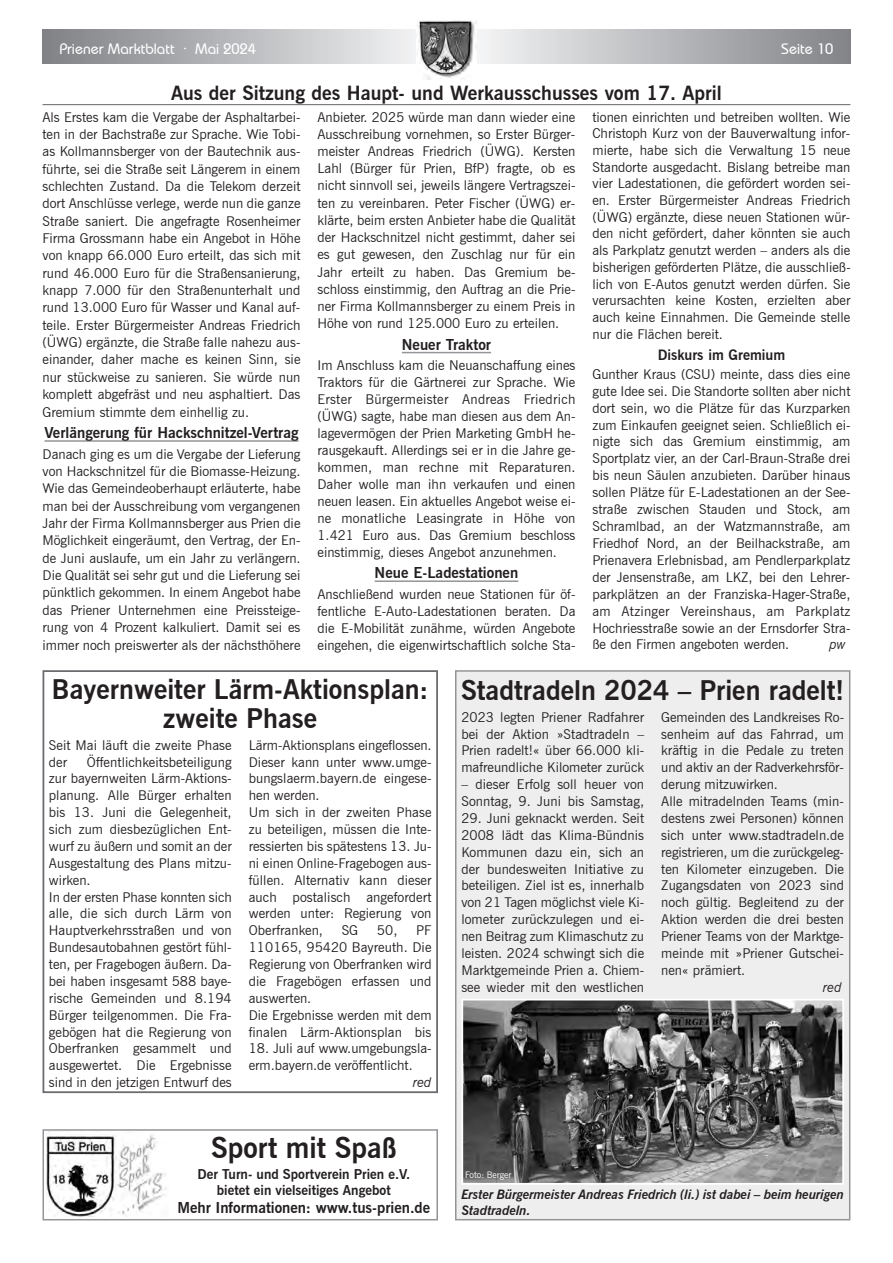
<style>
.page{position:relative;width:893px;height:1263px;background:#fff}
.page>*{position:absolute;margin:0;border:0;box-sizing:border-box;transform-origin:0 0}
.t1{font:700 28.5px "News Gothic BT";color:#231f20}
.t2{font:700 27px/29.4px "News Gothic BT";color:#231f20;text-align:center}
.t3{font:700 19.5px "News Gothic BT";color:#231f20}
.t4{font:700 15px "News Gothic BT";color:#231f20}
.t5{font:500 15px "Bauhaus IT Cby BT";color:#fff}
.t6{font:700 14.25px "News Gothic BT";color:#231f20}
.t7{font:13.5px/16.8px "News Gothic BT";color:#231f20;text-align:justify}
.t8{font:700 13.5px/16.5px "News Gothic BT";color:#231f20;text-align:center}
.t9{font:italic 13.5px "News Gothic BT";color:#231f20}
.t10{font:italic 700 13.2px/15.8px "News Gothic BT";color:#231f20}
.t11{font:9px "News Gothic BT";color:#fff}
</style>
<div class="page">
<svg style="left:43px;top:30px;width:807px;height:34px;background:#b8b9bc"></svg>
<img style="left:417px;top:20px;width:59px;height:60px">
<hr style="left:43px;top:104px;width:807px;height:1px;background:#6c6d70">
<div style="left:43px;top:670px;width:395px;height:423px;border:2px solid #6c6d70"></div>
<div style="left:456px;top:672px;width:393px;height:547px;background:#eeeeef"></div>
<div style="left:455px;top:670px;width:395px;height:550px;border:2px solid #939598"></div>
<img style="left:464px;top:1002px;width:377px;height:180px">
<div style="left:461px;top:999px;width:383px;height:186px;border:2px solid #fff"></div>
<hr style="left:44px;top:440px;width:255px;height:2px;background:#939598">
<hr style="left:402px;top:352px;width:89px;height:1px;background:#939598">
<hr style="left:375px;top:580px;width:143px;height:2px;background:#939598">
<div style="left:43px;top:1129px;width:395px;height:91px;border:2px solid #939598"></div>
<img style="left:47px;top:1131px;width:121px;height:86px">
<p class="t5" style="left:60px;top:39px;width:198px">Priener Marktblatt · Mai 2024</p>
<p class="t5" style="left:781px;top:39px;width:54px">Seite 10</p>
<h3 class="t3" style="left:171px;top:81px;width:552px">Aus der Sitzung des Haupt- und Werkausschusses vom 17. April</h3>
<p class="t7" style="left:43px;top:108px;width:259px;line-height:17.4px">Als Erstes kam die Vergabe der Asphaltarbei&shy;ten in der Bachstraße zur Sprache. Wie Tobi&shy;as Kollmannsberger von der Bautechnik aus&shy;führte, sei die Straße seit Längerem in einem schlechten Zustand. Da die Telekom derzeit dort Anschlüsse verlege, werde nun die ganze Straße saniert. Die angefragte Rosenheimer Firma Grossmann habe ein Angebot in Höhe von knapp 66.000 Euro erteilt, das sich mit rund 46.000 Euro für die Straßensanierung, knapp 7.000 für den Straßenunterhalt und rund 13.000 Euro für Wasser und Kanal auf&shy;teile. Erster Bürgermeister Andreas Friedrich (ÜWG) ergänzte, die Straße falle nahezu aus&shy;einander, daher mache es keinen Sinn, sie nur stückweise zu sanieren. Sie würde nun komplett abgefräst und neu asphaltiert. Das Gremium stimmte dem einhellig zu.</p>
<p class="t4" style="left:44px;top:424px;width:256px">Verlängerung für Hackschnitzel-Vertrag</p>
<p class="t7" style="left:43px;top:445px;width:259px;line-height:17.4px">Danach ging es um die Vergabe der Lieferung von Hackschnitzel für die Biomasse-Heizung.<br>Wie das Gemeindeoberhaupt erläuterte, habe man bei der Ausschreibung vom vergangenen Jahr der Firma Kollmannsberger aus Prien die Möglichkeit eingeräumt, den Vertrag, der En&shy;de Juni auslaufe, um ein Jahr zu verlängern.<br>Die Qualität sei sehr gut und die Lieferung sei pünktlich gekommen. In einem Angebot habe das Priener Unternehmen eine Preissteige&shy;rung von 4 Prozent kalkuliert. Damit sei es immer noch preiswerter als der nächsthöhere</p>
<p class="t7" style="left:317px;top:108px;width:259px;line-height:17.2px">Anbieter. 2025 würde man dann wieder eine Ausschreibung vornehmen, so Erster Bürger&shy;meister Andreas Friedrich (ÜWG). Kersten Lahl (Bürger für Prien, BfP) fragte, ob es nicht sinnvoll sei, jeweils längere Vertragszei&shy;ten zu vereinbaren. Peter Fischer (ÜWG) er&shy;klärte, beim ersten Anbieter habe die Qualität der Hackschnitzel nicht gestimmt, daher sei es gut gewesen, den Zuschlag nur für ein Jahr erteilt zu haben. Das Gremium be&shy;schloss einstimmig, den Auftrag an die Prie&shy;ner Firma Kollmannsberger zu einem Preis in Höhe von rund 125.000 Euro zu erteilen.</p>
<p class="t4" style="left:402px;top:335px;width:91px">Neuer Traktor</p>
<p class="t7" style="left:317px;top:356px;width:259px">Im Anschluss kam die Neuanschaffung eines Traktors für die Gärtnerei zur Sprache. Wie Erster Bürgermeister Andreas Friedrich (ÜWG) sagte, habe man diesen aus dem An&shy;lagevermögen der Prien Marketing GmbH he&shy;rausgekauft. Allerdings sei er in die Jahre ge&shy;kommen, man rechne mit Reparaturen.<br>Daher wolle man ihn verkaufen und einen neuen leasen. Ein aktuelles Angebot weise ei&shy;ne monatliche Leasingrate in Höhe von 1.421 Euro aus. Das Gremium beschloss einstimmig, dieses Angebot anzunehmen.</p>
<p class="t4" style="left:375px;top:564px;width:145px">Neue E-Ladestationen</p>
<p class="t7" style="left:317px;top:585px;width:259px">Anschließend wurden neue Stationen für öf&shy;fentliche E-Auto-Ladestationen beraten. Da die E-Mobilität zunähme, würden Angebote eingehen, die eigenwirtschaftlich solche Sta-</p>
<p class="t7" style="left:592px;top:108px;width:260px">tionen einrichten und betreiben wollten. Wie Christoph Kurz von der Bauverwaltung infor&shy;mierte, habe sich die Verwaltung 15 neue Standorte ausgedacht. Bislang betreibe man vier Ladestationen, die gefördert worden sei&shy;en. Erster Bürgermeister Andreas Friedrich (ÜWG) ergänzte, diese neuen Stationen wür&shy;den nicht gefördert, daher könnten sie auch als Parkplatz genutzt werden – anders als die bisherigen geförderten Plätze, die ausschließ&shy;lich von E-Autos genutzt werden dürfen. Sie verursachten keine Kosten, erzielten aber auch keine Einnahmen. Die Gemeinde stelle nur die Flächen bereit.</p>
<p class="t6" style="left:658px;top:346px;width:129px">Diskurs im Gremium</p>
<p class="t7" style="left:592px;top:365px;width:259px">Gunther Kraus (CSU) meinte, dass dies eine gute Idee sei. Die Standorte sollten aber nicht dort sein, wo die Plätze für das Kurzparken zum Einkaufen geeignet seien. Schließlich ei&shy;nigte sich das Gremium einstimmig, am Sportplatz vier, an der Carl-Braun-Straße drei bis neun Säulen anzubieten. Darüber hinaus sollen Plätze für E-Ladestationen an der See&shy;straße zwischen Stauden und Stock, am Schramlbad, an der Watzmannstraße, am Friedhof Nord, an der Beilhackstraße, am Prienavera Erlebnisbad, am Pendlerparkplatz der Jensenstraße, am LKZ, bei den Lehrer&shy;parkplätzen an der Franziska-Hager-Straße, am Atzinger Vereinshaus, am Parkplatz Hochriesstraße sowie an der Ernsdorfer Stra&shy;ße den Firmen angeboten werden.</p>
<p class="t9" style="left:829px;top:636px;width:18px">pw</p>
<h2 class="t2" style="left:52px;top:674px;width:378px">Bayernweiter Lärm-Aktionsplan: zweite Phase</h2>
<p class="t7" style="left:49px;top:736px;width:184px">Seit Mai läuft die zweite Phase der</p>
<p class="t7" style="left:249px;top:736px;width:184px;text-align:left">Lärm-Aktionsplans eingeflossen.<br>Dieser kann unter www.umge&shy;bungslaerm.bayern.de eingese&shy;hen werden.<br>Um sich in der zweiten Phase zu beteiligen, müssen die Inte&shy;ressierten bis spätestens 13. Ju&shy;ni einen Online-Fragebogen aus&shy;füllen. Alternativ kann dieser auch postalisch angefordert werden unter: Regierung von<br>Oberfranken,</p>
<p class="t7" style="left:49px;top:753px;width:184px;text-align:left;text-indent:38px">Öffentlichkeitsbeteiligung zur bayernweiten Lärm-Aktions&shy;planung. Alle Bürger erhalten bis 13. Juni die Gelegenheit, sich zum diesbezüglichen Ent&shy;wurf zu äußern und somit an der<br>Ausgestaltung des Plans mitzu&shy;wirken.<br>In der ersten Phase konnten sich alle, die sich durch Lärm von<br>Hauptverkehrsstraßen und von<br>Bundesautobahnen gestört fühl&shy;ten, per Fragebogen äußern. Da&shy;bei haben insgesamt 588 baye&shy;rische Gemeinden und 8.194<br>Bürger teilgenommen. Die Fra&shy;gebögen hat die Regierung von<br>Oberfranken gesammelt und ausgewertet. Die Ergebnisse sind in den jetzigen Entwurf des</p>
<p class="t7" style="left:342px;top:922px;width:18px">SG</p>
<p class="t7" style="left:377px;top:922px;width:22px">50,</p>
<p class="t7" style="left:249px;top:922px;width:184px;text-align:left;text-indent:167px">PF<br>110165, 95420 Bayreuth. Die<br>Regierung von Oberfranken wird die Fragebögen erfassen und auswerten.<br>Die Ergebnisse werden mit dem finalen Lärm-Aktionsplan bis</p>
<p class="t7" style="left:249px;top:1040px;width:184px">18. Juli auf www.umgebungsla&shy;erm.bayern.de veröffentlicht.</p>
<p class="t9" style="left:413px;top:1074px;width:20px">red</p>
<h1 class="t1" style="left:211px;top:1131px;width:187px">Sport mit Spaß</h1>
<p class="t8" style="left:197px;top:1165px;width:214px">Der Turn- und Sportverein Prien e.V. bietet ein vielseitiges Angebot</p>
<p class="t4" style="left:177px;top:1198px;width:254px">Mehr Informationen: www.tus-prien.de</p>
<h2 class="t2" style="left:461px;top:675px;width:385px">Stadtradeln 2024 – Prien radelt!</h2>
<p class="t7" style="left:461px;top:708px;width:184px">2023 legten Priener Radfahrer bei der Aktion »Stadtradeln – Prien radelt!« über 66.000 kli&shy;mafreundliche Kilometer zurück</p>
<p class="t7" style="left:461px;top:776px;width:184px">– dieser Erfolg soll heuer von<br>Sonntag, 9. Juni bis Samstag,</p>
<p class="t7" style="left:461px;top:810px;width:184px">29. Juni geknackt werden. Seit 2008 lädt das Klima-Bündnis Kommunen dazu ein, sich an der bundesweiten Initiative zu beteiligen. Ziel ist es, innerhalb von 21 Tagen möglichst viele Ki&shy;lometer zurückzulegen und ei&shy;nen Beitrag zum Klimaschutz zu leisten. 2024 schwingt sich die Marktgemeinde Prien a. Chiem&shy;see wieder mit den westlichen</p>
<p class="t7" style="left:661px;top:708px;width:185px;text-align:left">Gemeinden des Landkreises Ro&shy;senheim auf das Fahrrad, um kräftig in die Pedale zu treten und aktiv an der Radverkehrsför&shy;derung mitzuwirken.<br>Alle mitradelnden Teams (min&shy;destens zwei Personen) können sich unter www.stadtradeln.de registrieren, um die zurückgeleg&shy;ten Kilometer einzugeben. Die<br>Zugangsdaten von 2023 sind noch gültig. Begleitend zu der<br>Aktion werden die drei besten<br>Priener Teams von der Marktge&shy;meinde mit »Priener Gutschei&shy;nen« prämiert.</p>
<p class="t9" style="left:823px;top:979px;width:20px">red</p>
<p class="t11" style="left:465px;top:1169px;width:48px">Foto: Berger</p>
<p class="t10" style="left:461px;top:1186px;width:384px">Erster Bürgermeister Andreas Friedrich (li.) ist dabei – beim heurigen<br>Stadtradeln.</p>
</div>
